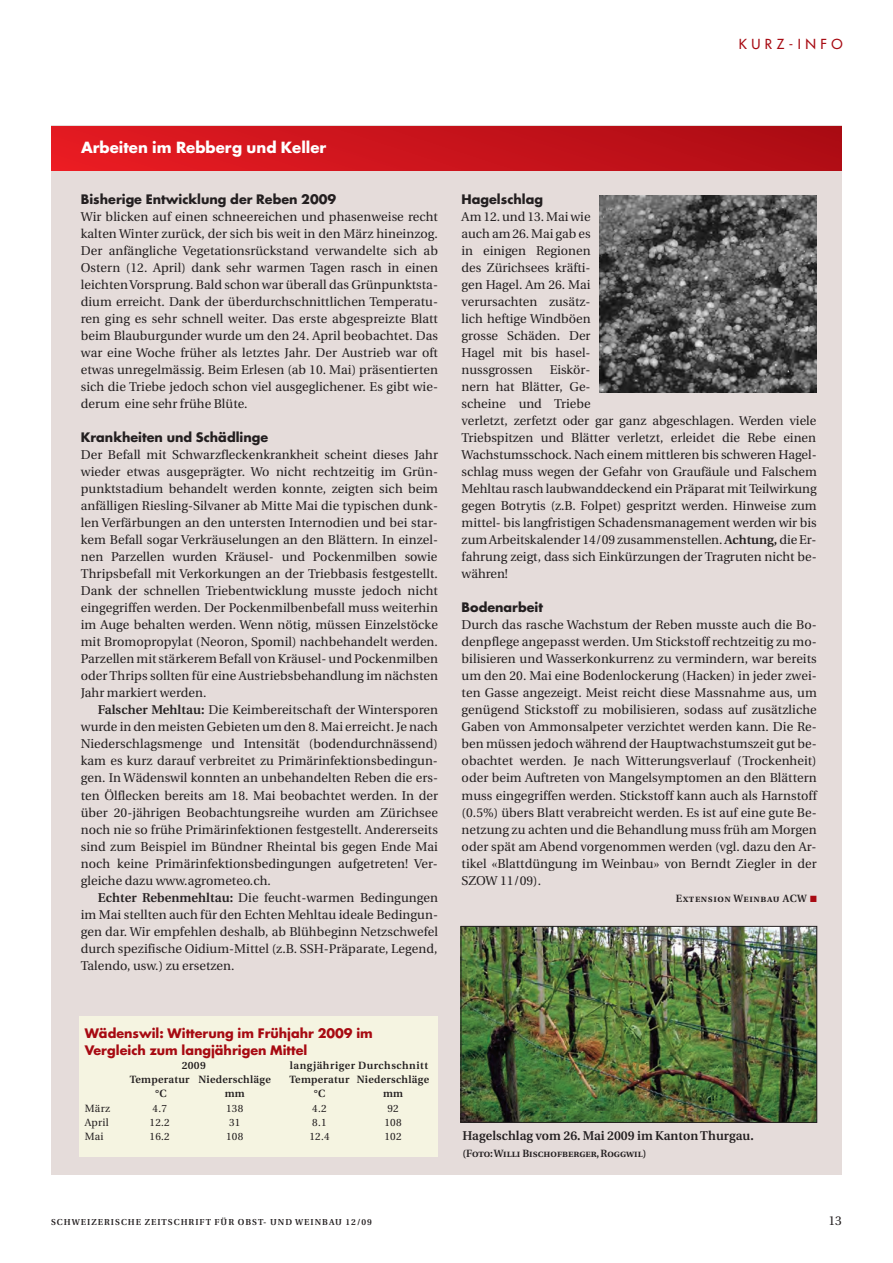
<style>
.page{position:relative;width:893px;height:1263px;background:#fff}
.page>*{position:absolute;margin:0;border:0;box-sizing:border-box;transform-origin:0 0}
.t1{font:700 15px "Futura";color:#fff}
.t2{font:13.5px "Futura";letter-spacing:.335em;color:#a70a12}
.t3{font:12.75px/17px "Utopia";color:#231f20;text-align:justify}
.t4{font:700 12.75px "Futura";color:#231f20}
.t5{font:700 12.75px/17px "Futura";color:#a70a12}
.t6{font:600 12.75px "Utopia";letter-spacing:.005em;color:#231f20}
.t7{font:600 10.5px "Utopia";letter-spacing:.025em;color:#231f20}
.t8{font:10.5px "Utopia";letter-spacing:.025em;color:#231f20}
.t9{font:10.5px "Utopia Semibold SC";letter-spacing:.005em;color:#231f20}
.t10{font:600 10.5px "Utopia";letter-spacing:.05em;color:#231f20}
.t11{font:10.5px "Utopia Semibold SC";letter-spacing:.055em;color:#231f20}
.t12{font:600 8.7px "Utopia";letter-spacing:.115em;color:#231f20}
.s1{font-weight:600}
.s2{color:#a70a12}
</style>
<div class="page">
<div style="left:51px;top:125px;width:791px;height:1050px;background:#e5dcda"></div>
<div style="left:51px;top:126px;width:791px;height:44px;background:linear-gradient(to right,#e61b22,#ac0c14)"></div>
<div style="left:80px;top:1016px;width:358px;height:141px;background:#f5f4e1"></div>
<img style="left:600px;top:196px;width:216px;height:196px">
<img style="left:463px;top:928px;width:352px;height:193px">
<div style="left:461px;top:926px;width:356px;height:197px;border:1px solid #231f20"></div>
<p class="t2" style="left:739px;top:37px;width:105px">KURZ-INFO</p>
<p class="t1" style="left:81px;top:141px;width:247px">Arbeiten im Rebberg und Keller</p>
<p class="t4" style="left:81px;top:194px;width:257px">Bisherige Entwicklung der Reben 2009</p>
<p class="t3" style="left:81px;top:209px;width:359px">Wir blicken auf einen schneereichen und phasenweise recht kalten Winter zurück, der sich bis weit in den März hineinzog.<br>Der anfängliche Vegetationsrückstand verwandelte sich ab Ostern (12. April) dank sehr warmen Tagen rasch in einen leichten Vorsprung. Bald schon war überall das Grünpunktsta&shy;dium erreicht. Dank der überdurchschnittlichen Temperatu&shy;ren ging es sehr schnell weiter. Das erste abgespreizte Blatt beim Blauburgunder wurde um den 24. April beobachtet. Das war eine Woche früher als letztes Jahr. Der Austrieb war oft etwas unregelmässig. Beim Erlesen (ab 10. Mai) präsentierten sich die Triebe jedoch schon viel ausgeglichener. Es gibt wie&shy;derum eine sehr frühe Blüte.</p>
<p class="t4" style="left:81px;top:432px;width:189px">Krankheiten und Schädlinge</p>
<p class="t3" style="left:81px;top:447px;width:359px">Der Befall mit Schwarzfleckenkrankheit scheint dieses Jahr wieder etwas ausgeprägter. Wo nicht rechtzeitig im Grün&shy;punktstadium behandelt werden konnte, zeigten sich beim anfälligen Riesling-Silvaner ab Mitte Mai die typischen dunk&shy;len Verfärbungen an den untersten Internodien und bei star&shy;kem Befall sogar Verkräuselungen an den Blättern. In einzel&shy;nen Parzellen wurden Kräusel- und Pockenmilben sowie Thripsbefall mit Verkorkungen an der Triebbasis festgestellt.<br>Dank der schnellen Triebentwicklung musste jedoch nicht eingegriffen werden. Der Pockenmilbenbefall muss weiterhin im Auge behalten werden. Wenn nötig, müssen Einzelstöcke mit Bromopropylat (Neoron, Spomil) nachbehandelt werden.<br>Parzellen mit stärkerem Befall von Kräusel- und Pockenmilben oder Thrips sollten für eine Austriebsbehandlung im nächsten Jahr markiert werden.</p>
<p class="t3" style="left:81px;top:703px;width:359px;text-indent:17px"><span class="s1">Falscher Mehltau:</span> Die Keimbereitschaft der Wintersporen wurde in den meisten Gebieten um den 8. Mai erreicht. Je nach Niederschlagsmenge und Intensität (bodendurchnässend) kam es kurz darauf verbreitet zu Primärinfektionsbedingun&shy;gen. In Wädenswil konnten an unbehandelten Reben die ers&shy;ten Ölflecken bereits am 18. Mai beobachtet werden. In der über 20-jährigen Beobachtungsreihe wurden am Zürichsee noch nie so frühe Primärinfektionen festgestellt. Andererseits sind zum Beispiel im Bündner Rheintal bis gegen Ende Mai noch keine Primärinfektionsbedingungen aufgetreten! Ver&shy;gleiche dazu www.agrometeo.ch.</p>
<p class="t3" style="left:81px;top:890px;width:359px;text-indent:17px"><span class="s1">Echter Rebenmehltau:</span> Die feucht-warmen Bedingungen im Mai stellten auch für den Echten Mehltau ideale Bedingun&shy;gen dar. Wir empfehlen deshalb, ab Blühbeginn Netzschwefel durch spezifische Oidium-Mittel (z.B. SSH-Präparate, Legend, Talendo, usw.) zu ersetzen.</p>
<p class="t4" style="left:462px;top:194px;width:83px">Hagelschlag</p>
<p class="t3" style="left:462px;top:209px;width:130px">Am 12. und 13. Mai wie auch am 26. Mai gab es in einigen Regionen des Zürichsees kräfti&shy;gen Hagel. Am 26. Mai verursachten zusätz&shy;lich heftige Windböen grosse Schäden. Der Hagel mit bis hasel&shy;nussgrossen</p>
<p class="t3" style="left:462px;top:362px;width:357px;text-align:left;text-indent:88px">Eiskör-<br>nern hat Blätter, Ge-<br>scheine und Triebe<br>verletzt, zerfetzt oder gar ganz abgeschlagen. Werden viele Triebspitzen und Blätter verletzt, erleidet die Rebe einen Wachstumsschock. Nach einem mittleren bis schweren Hagel&shy;schlag muss wegen der Gefahr von Graufäule und Falschem Mehltau rasch laubwanddeckend ein Präparat mit Teilwirkung gegen Botrytis (z.B. Folpet) gespritzt werden. Hinweise zum mittel- bis langfristigen Schadensmanagement werden wir bis zum Arbeitskalender 14/09 zusammenstellen. <span class="s1">Achtung,</span>die Er&shy;fahrung zeigt, dass sich Einkürzungen der Tragruten nicht be&shy;währen!</p>
<p class="t4" style="left:462px;top:602px;width:83px">Bodenarbeit</p>
<p class="t3" style="left:462px;top:618px;width:357px">Durch das rasche Wachstum der Reben musste auch die Bo&shy;denpflege angepasst werden. Um Stickstoff rechtzeitig zu mo&shy;bilisieren und Wasserkonkurrenz zu vermindern, war bereits um den 20. Mai eine Bodenlockerung (Hacken) in jeder zwei&shy;ten Gasse angezeigt. Meist reicht diese Massnahme aus, um genügend Stickstoff zu mobilisieren, sodass auf zusätzliche Gaben von Ammonsalpeter verzichtet werden kann. Die Re&shy;ben müssen jedoch während der Hauptwachstumszeit gut be&shy;obachtet werden. Je nach Witterungsverlauf (Trockenheit) oder beim Auftreten von Mangelsymptomen an den Blättern muss eingegriffen werden. Stickstoff kann auch als Harnstoff (0.5%) übers Blatt verabreicht werden. Es ist auf eine gute Be&shy;netzung zu achten und die Behandlung muss früh am Morgen oder spät am Abend vorgenommen werden (vgl. dazu den Ar&shy;tikel «Blattdüngung im Weinbau» von Berndt Ziegler in der SZOW 11/09).</p>
<p class="t11" style="left:676px;top:894px;width:143px">Extension Weinbau ACW <span class="s2">■</span></p>
<p class="t5" style="left:85px;top:1025px;width:290px">Wädenswil: Witterung im Frühjahr 2009 im<br>Vergleich zum langjährigen Mittel</p>
<p class="t7" style="left:182px;top:1061px;width:25px">2009</p>
<p class="t10" style="left:290px;top:1061px;width:140px">langjähriger Durchschnitt</p>
<p class="t7" style="left:130px;top:1075px;width:143px">Temperatur Niederschläge</p>
<p class="t7" style="left:290px;top:1075px;width:141px">Temperatur Niederschläge</p>
<p class="t7" style="left:155px;top:1089px;width:13px">°C</p>
<p class="t7" style="left:225px;top:1089px;width:22px">mm</p>
<p class="t7" style="left:314px;top:1089px;width:13px">°C</p>
<p class="t7" style="left:383px;top:1089px;width:22px">mm</p>
<p class="t8" style="left:85px;top:1104px;width:27px">März</p>
<p class="t8" style="left:153px;top:1104px;width:16px">4.7</p>
<p class="t8" style="left:226px;top:1104px;width:19px">138</p>
<p class="t8" style="left:312px;top:1104px;width:16px">4.2</p>
<p class="t8" style="left:387px;top:1104px;width:13px">92</p>
<p class="t8" style="left:85px;top:1118px;width:26px">April</p>
<p class="t8" style="left:150px;top:1118px;width:22px">12.2</p>
<p class="t8" style="left:229px;top:1118px;width:13px">31</p>
<p class="t8" style="left:312px;top:1118px;width:16px">8.1</p>
<p class="t8" style="left:384px;top:1118px;width:19px">108</p>
<p class="t8" style="left:85px;top:1132px;width:20px">Mai</p>
<p class="t8" style="left:150px;top:1132px;width:22px">16.2</p>
<p class="t8" style="left:226px;top:1132px;width:19px">108</p>
<p class="t8" style="left:309px;top:1132px;width:22px">12.4</p>
<p class="t8" style="left:384px;top:1132px;width:19px">102</p>
<p class="t6" style="left:462px;top:1130px;width:293px">Hagelschlag vom 26. Mai 2009 im Kanton Thurgau.</p>
<p class="t9" style="left:462px;top:1149px;width:185px">(Foto: Willi Bischofberger, Roggwil)</p>
<p class="t12" style="left:51px;top:1218px;width:322px">SCHWEIZERISCHE ZEITSCHRIFT FÜR OBST- UND WEINBAU 12/09</p>
<p class="t3" style="left:828px;top:1213px;width:15px">13</p>
</div>
